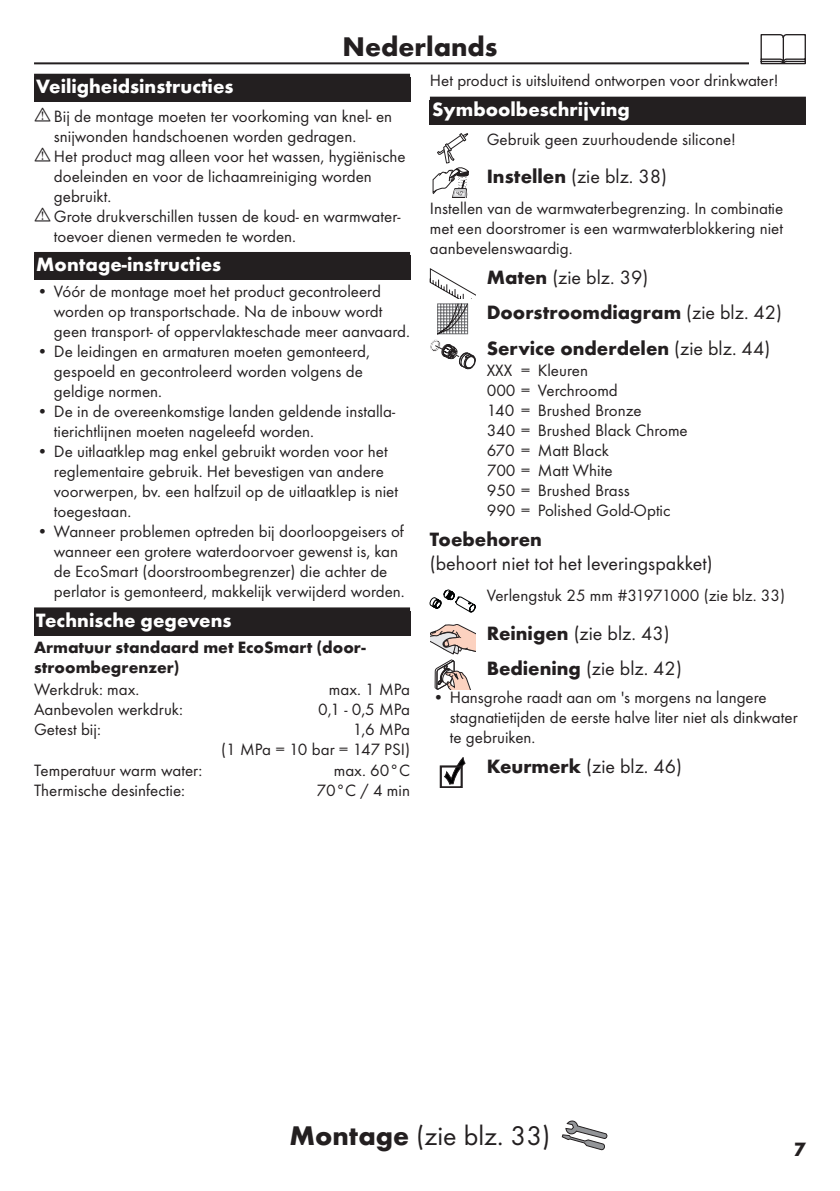
<style>
.page{position:relative;width:840px;height:1191px;background:#fff}
.page>*{position:absolute;margin:0;border:0;box-sizing:border-box;transform-origin:0 0}
.t1{font:28px "Futura TOT Boo";color:#231f20}
.t2{font:700 28px "Futura TOT";color:#231f20}
.t3{font:20px/35.4px "Futura TOT Boo";color:#231f20}
.t4{font:700 20px "Futura TOT";color:#fff}
.t5{font:700 20px/35.4px "Futura TOT";color:#231f20}
.t6{font:17px/20px "Futura TOT Boo";color:#231f20}
.t7{font:700 17px/20px "Futura TOT";color:#231f20}
.s1{font-family:"Futura TOT";font-weight:700}
.s2{font-family:"Futura TOT Boo";font-weight:400}
</style>
<div class="page">
<hr style="left:34px;top:62px;width:771px;height:2px;background:#231f20">
<div style="left:748px;top:34px;width:68px;height:34px;background:#fff"></div>
<svg style="left:760px;top:34px;width:45px;height:30px"></svg>
<svg style="left:561px;top:1120px;width:46px;height:30px"></svg>
<div style="left:34px;top:74px;width:376px;height:28px;background:#231f20"></div>
<div style="left:34px;top:252px;width:376px;height:28px;background:#231f20"></div>
<div style="left:34px;top:607px;width:376px;height:28px;background:#231f20"></div>
<div style="left:429px;top:97px;width:376px;height:28px;background:#231f20"></div>
<svg style="left:432px;top:133px;width:36px;height:65px"></svg>
<svg style="left:429px;top:268px;width:46px;height:101px"></svg>
<svg style="left:429px;top:590px;width:46px;height:22px"></svg>
<svg style="left:430px;top:624px;width:45px;height:65px"></svg>
<svg style="left:440px;top:757px;width:25px;height:31px"></svg>
<h1 class="t2" style="left:342px;top:29px;width:156px">Nederlands</h1>
<p class="t4" style="left:36px;top:74px;width:198px">Veiligheidsinstructies</p>
<p class="t6" style="left:54px;top:106px;width:353px">Bij de montage moeten ter voorkoming van knel- en snijwonden handschoenen worden gedragen.<br>Het product mag alleen voor het wassen, hygiënische doeleinden en voor de lichaamreiniging worden gebruikt.<br>Grote drukverschillen tussen de koud- en warmwater&shy;toevoer dienen vermeden te worden.</p>
<p class="t4" style="left:36px;top:252px;width:186px">Montage-instructies</p>
<p class="t6" style="left:54px;top:281px;width:357px;text-indent:-17px">• Vóór de montage moet het product gecontroleerd worden op transportschade. Na de inbouw wordt geen transport- of oppervlakteschade meer aanvaard.</p>
<p class="t6" style="left:54px;top:341px;width:317px;text-indent:-17px">• De leidingen en armaturen moeten gemonteerd, gespoeld en gecontroleerd worden volgens de geldige normen.</p>
<p class="t6" style="left:54px;top:401px;width:342px;text-indent:-17px">• De in de overeenkomstige landen geldende installa&shy;tierichtlijnen moeten nageleefd worden.</p>
<p class="t6" style="left:54px;top:441px;width:345px;text-indent:-17px">• De uitlaatklep mag enkel gebruikt worden voor het reglementaire gebruik. Het bevestigen van andere voorwerpen, bv. een halfzuil op de uitlaatklep is niet toegestaan.</p>
<p class="t6" style="left:54px;top:521px;width:352px;text-indent:-17px">• Wanneer problemen optreden bij doorloopgeisers of wanneer een grotere waterdoorvoer gewenst is, kan de EcoSmart (doorstroombegrenzer) die achter de perlator is gemonteerd, makkelijk verwijderd worden.</p>
<p class="t4" style="left:36px;top:608px;width:196px">Technische gegevens</p>
<p class="t7" style="left:34px;top:636px;width:333px">Armatuur standaard met EcoSmart (door&shy;stroombegrenzer)</p>
<p class="t6" style="left:34px;top:679px;width:107px">Werkdruk: max.</p>
<p class="t6" style="left:329px;top:679px;width:83px">max. 1 MPa</p>
<p class="t6" style="left:34px;top:699px;width:150px">Aanbevolen werkdruk:</p>
<p class="t6" style="left:318px;top:699px;width:93px">0,1 - 0,5 MPa</p>
<p class="t6" style="left:34px;top:719px;width:68px">Getest bij:</p>
<p class="t6" style="left:221px;top:719px;width:190px;text-align:right">1,6 MPa<br>(1 MPa = 10 bar = 147 PSI)</p>
<p class="t6" style="left:34px;top:759px;width:170px">Temperatuur warm water:</p>
<p class="t6" style="left:333px;top:759px;width:78px">max. 60°C</p>
<p class="t6" style="left:34px;top:779px;width:152px">Thermische desinfectie:</p>
<p class="t6" style="left:316px;top:779px;width:95px">70°C / 4 min</p>
<p class="t6" style="left:429px;top:71px;width:350px">Het product is uitsluitend ontworpen voor drinkwater!</p>
<p class="t4" style="left:432px;top:97px;width:199px">Symboolbeschrijving</p>
<p class="t6" style="left:486px;top:129px;width:251px">Gebruik geen zuurhoudende silicone!</p>
<p class="t3" style="left:486px;top:158px;width:182px"><span class="s1">Instellen</span> (zie blz. 38)</p>
<p class="t6" style="left:429px;top:198px;width:355px;text-align:justify">Instellen van de warmwaterbegrenzing. In combinatie met een doorstromer is een warmwaterblokkering niet aanbevelenswaardig.</p>
<p class="t3" style="left:486px;top:259px;width:163px"><span class="s1">Maten</span> (zie blz. 39)</p>
<p class="t5" style="left:486px;top:294px;width:297px">Doorstroomdiagram <span class="s2">(zie blz. 42)<br></span>Service onderdelen <span class="s2">(zie blz. 44)</span></p>
<p class="t6" style="left:486px;top:360px;width:202px">XXX = Kleuren<br>000 = Verchroomd<br>140 = Brushed Bronze<br>340 = Brushed Black Chrome<br>670 = Matt Black<br>700 = Matt White<br>950 = Brushed Brass<br>990 = Polished Gold-Optic</p>
<p class="t5" style="left:429px;top:521px;width:113px">Toebehoren</p>
<p class="t3" style="left:429px;top:545px;width:284px">(behoort niet tot het leveringspakket)</p>
<p class="t6" style="left:486px;top:585px;width:300px">Verlengstuk 25 mm #31971000 (zie blz. 33)</p>
<p class="t3" style="left:486px;top:615px;width:196px"><span class="s1">Reinigen</span> (zie blz. 43)<br><span class="s1">Bediening</span> (zie blz. 42)</p>
<p class="t6" style="left:449px;top:687px;width:349px;text-indent:-17px">• Hansgrohe raadt aan om 's morgens na langere stagnatietijden de eerste halve liter niet als dinkwater te gebruiken.</p>
<p class="t3" style="left:486px;top:748px;width:197px"><span class="s1">Keurmerk</span> (zie blz. 46)</p>
<h1 class="t1" style="left:289px;top:1119px;width:262px"><span class="s1">Montage</span> (zie blz. 33)</h1>
<p class="t5" style="left:793px;top:1131px;width:13px">7</p>
</div>
